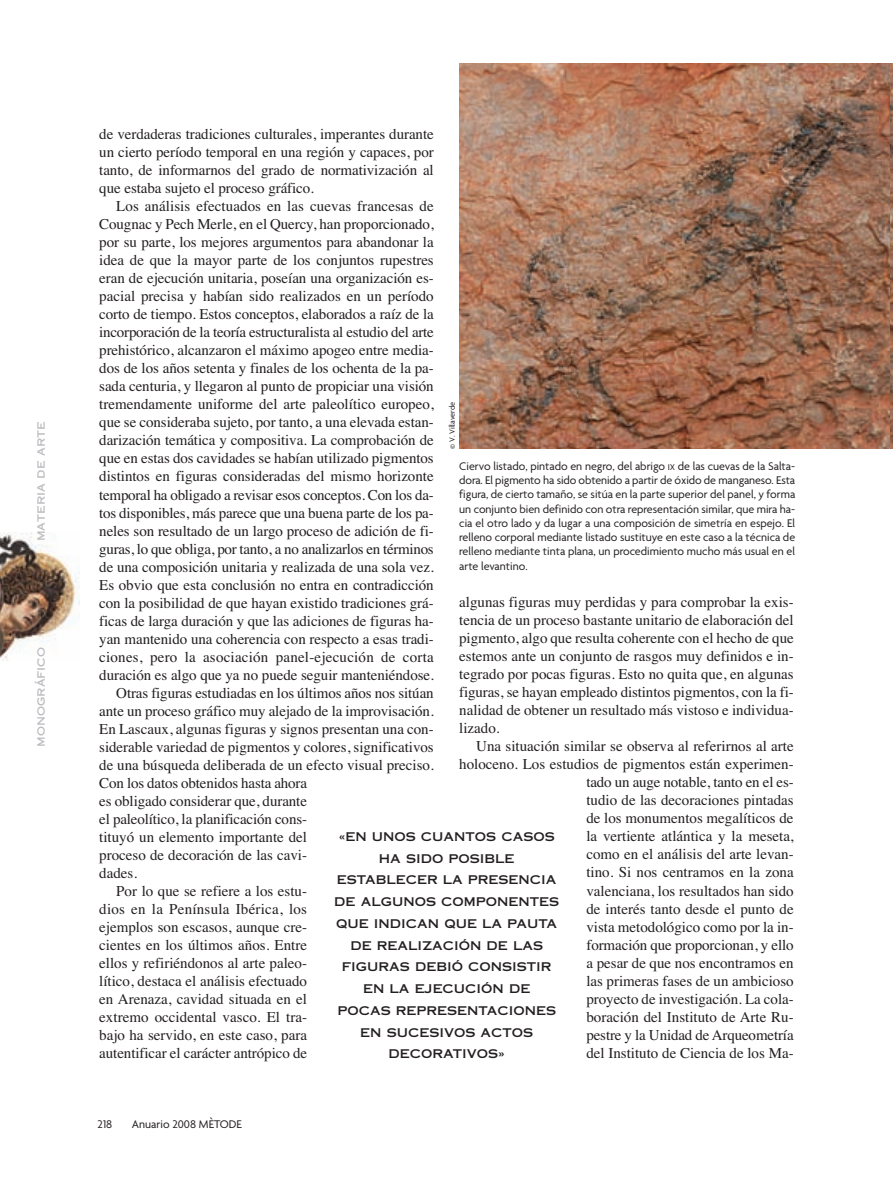
<style>
.page{position:relative;width:893px;height:1191px;background:#fff}
.page>*{position:absolute;margin:0;border:0;box-sizing:border-box;transform-origin:0 0}
.t1{font:15px/18px "Times";letter-spacing:-.005em;color:#231f20;text-align:justify}
.t2{font:15px "Times";letter-spacing:.015em;color:#231f20}
.t3{font:12px/14.2px "Agenda";color:#231f20;text-align:justify}
.t4{font:12px/21.8px "Copperplate Thirty One AB";color:#231f20;text-align:center}
.t5{font:12px "Copperplate Thirty One AB";color:#bcbdc0}
.t6{font:8.25px "Agenda";color:#231f20}
.s1{font-size:9px}
</style>
<div class="page">
<img style="left:0;top:533px;width:80px;height:127px">
<img style="left:459px;top:64px;width:431px;height:384px">
<img style="left:890px;top:64px;width:3px;height:384px">
<p class="t5" style="left:34px;top:541px;width:121px;rotate:-90deg">materia de arte</p>
<p class="t5" style="left:34px;top:747px;width:101px;rotate:-90deg">monográfico</p>
<p class="t1" style="left:99px;top:127px;width:336px">de verdaderas tradiciones culturales, imperantes durante un cierto período temporal en una región y capaces, por tanto, de informarnos del grado de normativización al que estaba sujeto el proceso gráfico.</p>
<p class="t1" style="left:116px;top:199px;width:319px">Los análisis efectuados en las cuevas francesas de</p>
<p class="t1" style="left:99px;top:217px;width:336px">Cougnac y Pech Merle, en el Quercy, han proporcionado,</p>
<p class="t1" style="left:99px;top:235px;width:336px">por su parte, los mejores argumentos para abandonar la</p>
<p class="t1" style="left:99px;top:253px;width:336px">idea de que la mayor parte de los conjuntos rupestres</p>
<p class="t1" style="left:99px;top:271px;width:336px">eran de ejecución unitaria, poseían una organización es-</p>
<p class="t1" style="left:99px;top:289px;width:336px">pacial precisa y habían sido realizados en un período</p>
<p class="t1" style="left:99px;top:307px;width:336px">corto de tiempo. Estos conceptos, elaborados a raíz de la</p>
<p class="t1" style="left:99px;top:325px;width:336px">incorporación de la teoría estructuralista al estudio del arte</p>
<p class="t1" style="left:99px;top:343px;width:336px">prehistórico, alcanzaron el máximo apogeo entre media-</p>
<p class="t1" style="left:99px;top:361px;width:336px">dos de los años setenta y finales de los ochenta de la pa-</p>
<p class="t1" style="left:99px;top:379px;width:336px">sada centuria, y llegaron al punto de propiciar una visión</p>
<p class="t1" style="left:99px;top:397px;width:336px">tremendamente uniforme del arte paleolítico europeo,</p>
<p class="t1" style="left:99px;top:415px;width:336px">que se consideraba sujeto, por tanto, a una elevada estan-</p>
<p class="t1" style="left:99px;top:433px;width:336px">darización temática y compositiva. La comprobación de</p>
<p class="t1" style="left:99px;top:451px;width:336px">que en estas dos cavidades se habían utilizado pigmentos</p>
<p class="t1" style="left:99px;top:469px;width:336px">distintos en figuras consideradas del mismo horizonte</p>
<p class="t1" style="left:99px;top:487px;width:336px">temporal ha obligado a revisar esos conceptos. Con los da-</p>
<p class="t1" style="left:99px;top:505px;width:336px">tos disponibles, más parece que una buena parte de los pa-</p>
<p class="t1" style="left:99px;top:523px;width:336px">neles son resultado de un largo proceso de adición de fi-</p>
<p class="t1" style="left:99px;top:541px;width:336px">guras, lo que obliga, por tanto, a no analizarlos en términos</p>
<p class="t1" style="left:99px;top:559px;width:336px">de una composición unitaria y realizada de una sola vez.</p>
<p class="t1" style="left:99px;top:577px;width:336px">Es obvio que esta conclusión no entra en contradicción</p>
<p class="t1" style="left:99px;top:595px;width:336px">con la posibilidad de que hayan existido tradiciones grá-</p>
<p class="t1" style="left:99px;top:613px;width:336px">ficas de larga duración y que las adiciones de figuras ha-</p>
<p class="t1" style="left:99px;top:631px;width:336px">yan mantenido una coherencia con respecto a esas tradi-</p>
<p class="t2" style="left:99px;top:651px;width:336px">ciones, pero la asociación panel-ejecución de corta</p>
<p class="t1" style="left:99px;top:667px;width:336px">duración es algo que ya no puede seguir manteniéndose.</p>
<p class="t1" style="left:116px;top:685px;width:319px">Otras figuras estudiadas en los últimos años nos sitúan</p>
<p class="t1" style="left:99px;top:703px;width:336px">ante un proceso gráfico muy alejado de la improvisación.</p>
<p class="t1" style="left:99px;top:721px;width:336px">En Lascaux, algunas figuras y signos presentan una con-</p>
<p class="t1" style="left:99px;top:739px;width:336px">siderable variedad de pigmentos y colores, significativos</p>
<p class="t1" style="left:99px;top:757px;width:336px">de una búsqueda deliberada de un efecto visual preciso.</p>
<p class="t1" style="left:99px;top:775px;width:209px">Con los datos obtenidos hasta ahora</p>
<p class="t1" style="left:99px;top:793px;width:209px">es obligado considerar que, durante</p>
<p class="t1" style="left:99px;top:811px;width:209px">el paleolítico, la planificación cons-</p>
<p class="t1" style="left:99px;top:829px;width:209px">tituyó un elemento importante del</p>
<p class="t1" style="left:99px;top:847px;width:209px">proceso de decoración de las cavi-</p>
<p class="t1" style="left:99px;top:865px;width:39px">dades.</p>
<p class="t1" style="left:116px;top:883px;width:192px">Por lo que se refiere a los estu-</p>
<p class="t2" style="left:99px;top:903px;width:209px">dios en la Península Ibérica, los</p>
<p class="t1" style="left:99px;top:919px;width:209px">ejemplos son escasos, aunque cre-</p>
<p class="t1" style="left:99px;top:937px;width:209px">cientes en los últimos años. Entre</p>
<p class="t1" style="left:99px;top:955px;width:209px">ellos y refiriéndonos al arte paleo-</p>
<p class="t1" style="left:99px;top:973px;width:209px">lítico, destaca el análisis efectuado</p>
<p class="t1" style="left:99px;top:991px;width:209px">en Arenaza, cavidad situada en el</p>
<p class="t1" style="left:99px;top:1009px;width:209px">extremo occidental vasco. El tra-</p>
<p class="t1" style="left:99px;top:1027px;width:209px">bajo ha servido, en este caso, para</p>
<p class="t1" style="left:99px;top:1045px;width:209px">autentificar el carácter antrópico de</p>
<p class="t6" style="left:449px;top:449px;width:48px;rotate:-90deg">© V. Villaverde</p>
<p class="t3" style="left:459px;top:460px;width:338px">Ciervo listado, pintado en negro, del abrigo <span class="s1">IX</span> de las cuevas de la Sal ta - dora. El pigmento ha sido obtenido a partir de óxido de manganeso. Esta figura, de cierto tamaño, se sitúa en la parte superior del panel, y forma un conjunto bien definido con otra representación similar, que mira ha&shy;cia el otro lado y da lugar a una composición de simetría en espejo. El relleno corporal mediante listado sustituye en este caso a la técnica de relleno mediante tinta plana, un procedimiento mucho más usual en el arte levantino.</p>
<p class="t1" style="left:459px;top:595px;width:336px">algunas figuras muy perdidas y para comprobar la exis&shy;tencia de un proceso bastante unitario de elaboración del pigmento, algo que resulta coherente con el hecho de que estemos ante un conjunto de rasgos muy definidos e in&shy;tegrado por pocas figuras. Esto no quita que, en algunas figuras, se hayan empleado distintos pigmentos, con la fi&shy;nalidad de obtener un resultado más vistoso e individua&shy;lizado.</p>
<p class="t1" style="left:459px;top:739px;width:336px;text-align:right">Una situación similar se observa al referirnos al arte holoceno. Los estudios de pigmentos están experimen&shy;tado un auge notable, tanto en el es-<br>tudio de las decoraciones pintadas<br>de los monumentos megalíticos de<br>la vertiente atlántica y la meseta,<br>como en el análisis del arte levan-<br>tino. Si nos centramos en la zona<br>valenciana, los resultados han sido<br>de interés tanto desde el punto de<br>vista metodológico como por la in-<br>formación que proporcionan, y ello<br>a pesar de que nos encontramos en<br>las primeras fases de un ambicioso<br>proyecto de investigación. La cola-<br>boración del Instituto de Arte Ru-<br>pestre y la Unidad de Arqueometría<br>del Instituto de Ciencia de los Ma-</p>
<p class="t4" style="left:334px;top:826px;width:226px">«EN UNOS CUANTOS CASOS<br>HA SIDO POSIBLE<br>ESTABLECER LA PRESENCIA<br>DE ALGUNOS COMPONENTES<br>QUE INDICAN QUE LA PAUTA<br>DE REALIZACIÓN DE LAS<br>FIGURAS DEBIÓ CONSISTIR<br>EN LA EJECUCIÓN DE<br>POCAS REPRESENTACIONES<br>EN SUCESIVOS ACTOS<br>DECORATIVOS»</p>
<p class="t3" style="left:98px;top:1118px;width:16px">218</p>
<p class="t3" style="left:132px;top:1118px;width:111px">Anuario 2008 MÈTODE</p>
</div>
